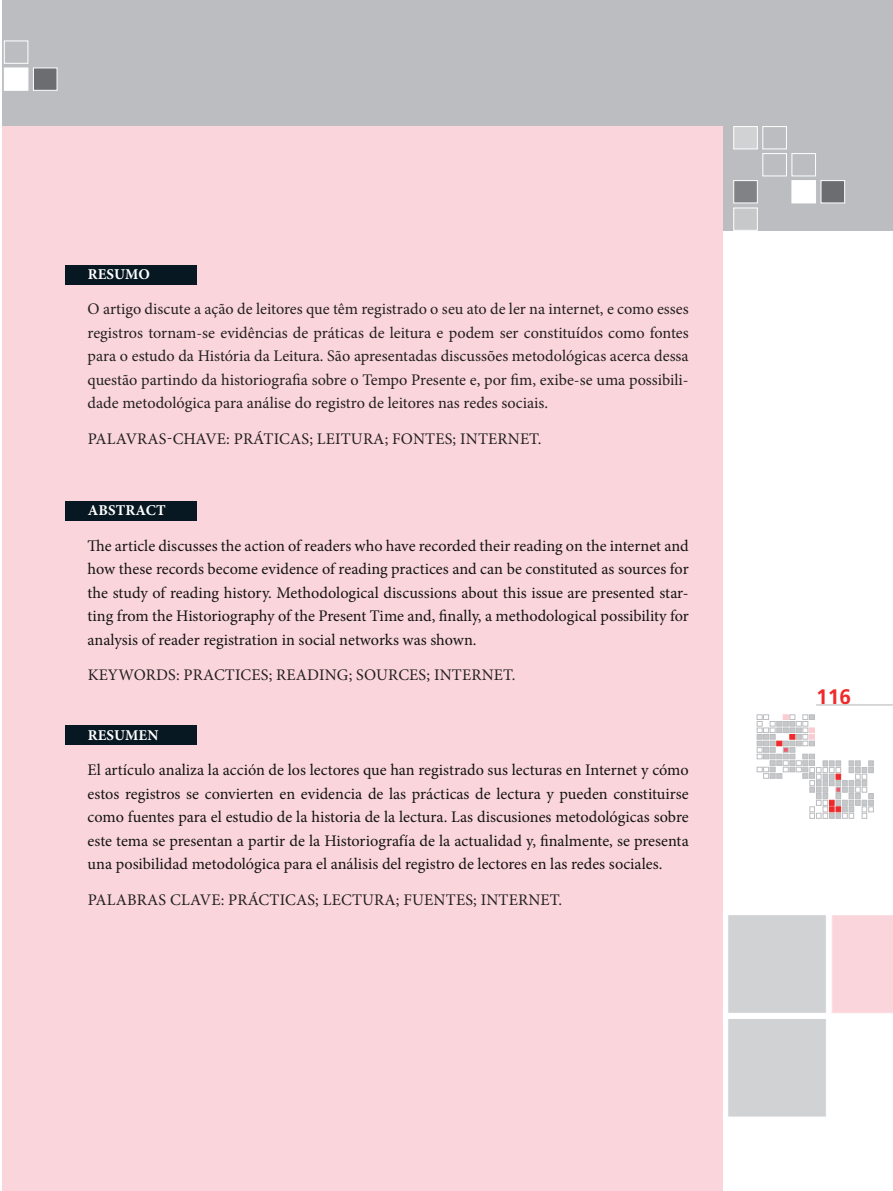
<style>
.page{position:relative;width:893px;height:1191px;background:#fff}
.page>*{position:absolute;margin:0;border:0;box-sizing:border-box;transform-origin:0 0}
.t1{font:700 21px "Frutiger";color:#ee2a2b}
.t2{font:16.2px/23.5px "Minion Pro";color:#141313;text-align:justify}
.t3{font:16.2px/23.5px "Minion Pro";color:#231f20;text-align:justify}
.t4{font:700 15px "Minion Pro";letter-spacing:.01em;color:#fff}
</style>
<div class="page">
<svg style="left:757px;top:714px;width:116px;height:104px"></svg>
<hr style="left:816px;top:704px;width:77px;height:1px;background:#b2b3b7">
<div style="left:2px;top:0;width:891px;height:230px;background:#bcbdc0"></div>
<div style="left:727px;top:914px;width:100px;height:99px;background:#d1d2d4;border:1px solid #fff"></div>
<div style="left:832px;top:915px;width:61px;height:98px;background:#fad6dc"></div>
<div style="left:733px;top:180px;width:24px;height:23px;background:#808285;border:1px solid #fff"></div>
<div style="left:792px;top:180px;width:24px;height:23px;background:#fff"></div>
<div style="left:821px;top:180px;width:24px;height:23px;background:#6c6d70;border:1px solid #fff"></div>
<div style="left:763px;top:153px;width:24px;height:23px;border:1px solid #fff"></div>
<div style="left:792px;top:153px;width:24px;height:23px;border:1px solid #fff"></div>
<div style="left:733px;top:126px;width:24px;height:23px;background:#d1d2d4;border:1px solid #fff"></div>
<div style="left:763px;top:126px;width:24px;height:23px;border:1px solid #fff"></div>
<div style="left:733px;top:208px;width:24px;height:22px;background:#c7c8ca;border:1px solid #fff"></div>
<div style="left:727px;top:1018px;width:100px;height:99px;background:#d1d2d4;border:1px solid #fff"></div>
<div style="left:2px;top:126px;width:721px;height:1065px;background:#fad6dc"></div>
<div style="left:4px;top:68px;width:24px;height:22px;background:#fff"></div>
<div style="left:33px;top:68px;width:24px;height:22px;background:#6c6d70"></div>
<div style="left:4px;top:41px;width:24px;height:22px;border:1px solid #fff"></div>
<div style="left:66px;top:265px;width:131px;height:19px;background:#071822"></div>
<div style="left:66px;top:501px;width:131px;height:20px;background:#071822"></div>
<div style="left:66px;top:725px;width:131px;height:20px;background:#071822"></div>
<p class="t4" style="left:88px;top:263px;width:64px">RESUMO</p>
<p class="t3" style="left:88px;top:297px;width:603px">O artigo discute a ação de leitores que têm registrado o seu ato de ler na internet, e como esses registros tornam-se evidências de práticas de leitura e podem ser constituídos como fontes para o estudo da História da Leitura. São apresentadas discussões metodológicas acerca dessa questão partindo da historiografia sobre o Tempo Presente e, por fim, exibe-se uma possibili&shy;dade metodológica para análise do registro de leitores nas redes sociais.</p>
<p class="t3" style="left:88px;top:427px;width:19px">Palavras</p>
<p class="t3" style="left:167px;top:427px;width:18px">-chave</p>
<p class="t3" style="left:226px;top:427px;width:28px">: Práticas</p>
<p class="t3" style="left:309px;top:427px;width:28px">; Leitura</p>
<p class="t3" style="left:385px;top:427px;width:28px">; Fontes</p>
<p class="t3" style="left:453px;top:427px;width:25px">; Internet</p>
<p class="t3" style="left:538px;top:427px;width:5px">.</p>
<p class="t4" style="left:88px;top:500px;width:80px">ABSTRACT</p>
<p class="t2" style="left:88px;top:534px;width:603px">The article discusses the action of readers who have recorded their reading on the internet and how these records become evidence of reading practices and can be constituted as sources for the study of reading history. Methodological discussions about this issue are presented star&shy;ting from the Historiography of the Present Time and, finally, a methodological possibility for analysis of reader registration in social networks was shown.</p>
<p class="t3" style="left:88px;top:663px;width:23px">Keywords</p>
<p class="t3" style="left:176px;top:663px;width:28px">: Practices</p>
<p class="t3" style="left:269px;top:663px;width:29px">; Reading</p>
<p class="t3" style="left:349px;top:663px;width:27px">; Sources</p>
<p class="t3" style="left:426px;top:663px;width:25px">; Internet</p>
<p class="t3" style="left:512px;top:663px;width:5px">.</p>
<p class="t4" style="left:88px;top:724px;width:72px">RESUMEN</p>
<p class="t2" style="left:88px;top:758px;width:603px">El artículo analiza la acción de los lectores que han registrado sus lecturas en Internet y cómo estos registros se convierten en evidencia de las prácticas de lectura y pueden constituirse como fuentes para el estudio de la historia de la lectura. Las discusiones metodológicas sobre este tema se presentan a partir de la Historiografía de la actualidad y, finalmente, se presenta una posibilidad metodológica para el análisis del registro de lectores en las redes sociales.</p>
<p class="t3" style="left:88px;top:888px;width:19px">Palabras</p>
<p class="t3" style="left:170px;top:888px;width:11px">clave</p>
<p class="t3" style="left:221px;top:888px;width:28px">: Prácticas</p>
<p class="t3" style="left:315px;top:888px;width:28px">; Lectura</p>
<p class="t3" style="left:396px;top:888px;width:28px">; Fuentes</p>
<p class="t3" style="left:473px;top:888px;width:25px">; Internet</p>
<p class="t3" style="left:558px;top:888px;width:5px">.</p>
<p class="t1" style="left:816px;top:684px;width:37px">116</p>
</div>
